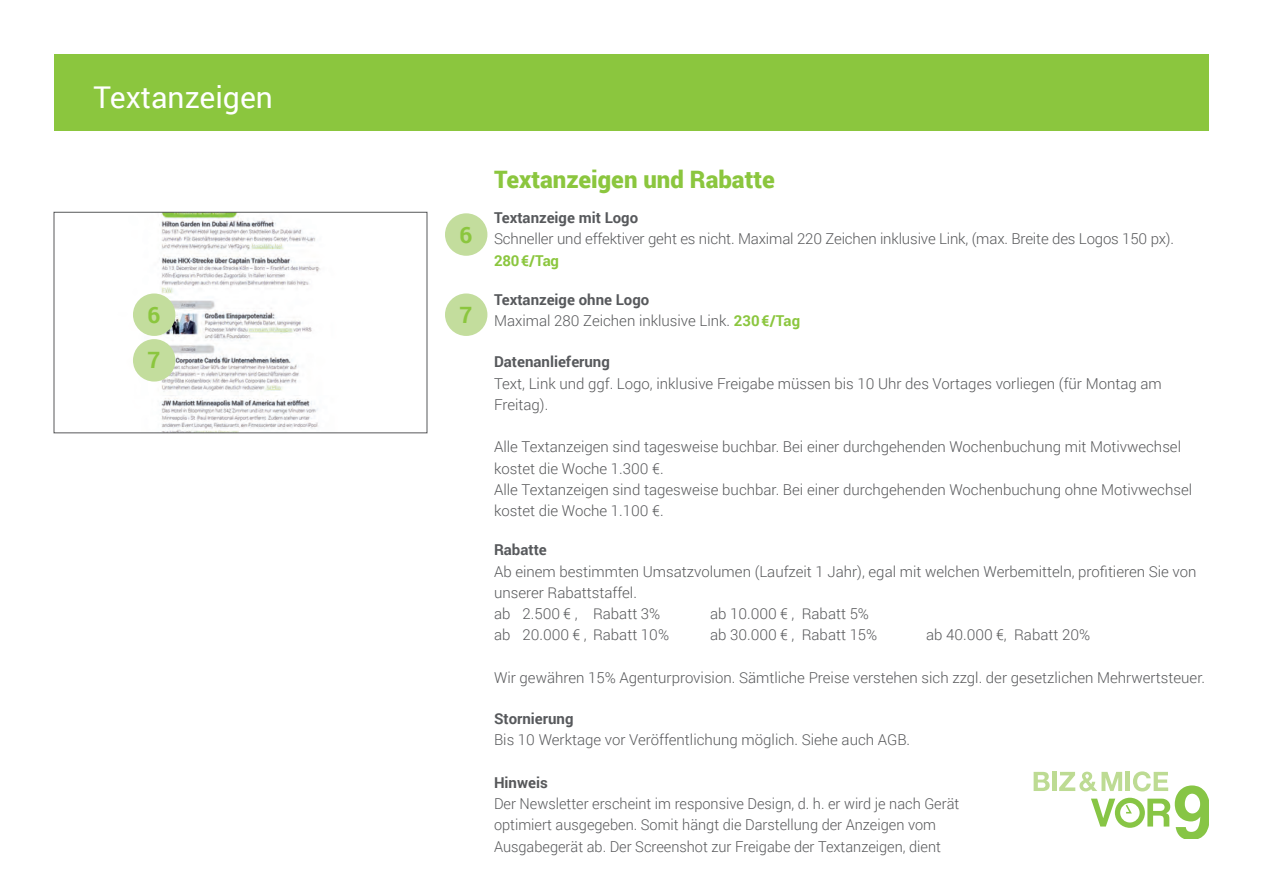
<style>
.page{position:relative;width:1263px;height:893px;background:#fff}
.page>*{position:absolute;margin:0;border:0;box-sizing:border-box;transform-origin:0 0}
.t1{font:30px "Roboto";color:#fff}
.t2{font:900 24px "Roboto";color:#8bc63e}
.t3{font:700 22.5px/45.6px "Roboto";color:#8bc63e}
.t4{font:300 15px/21.3px "Roboto";color:#57585a}
.t5{font:700 15px "Roboto";color:#57595c}
.t6{font:700 15px "Roboto";letter-spacing:-.01em;color:#8bc63e}
.t7{font:700 15px "Roboto";color:#57585a}
.s1{font-weight:700;color:#57595c}
.s2{font-weight:700;color:#8bc63e}
</style>
<div class="page">
<div style="left:54px;top:54px;width:1155px;height:77px;background:#8bc63e"></div>
<svg style="left:1033px;top:772px;width:17px;height:19px"></svg>
<div style="left:1052px;top:772px;width:5px;height:19px;background:#bddb93"></div>
<svg style="left:1059px;top:771px;width:149px;height:67px"></svg>
<img style="left:133px;top:214px;width:187px;height:217px">
<div style="left:54px;top:212px;width:373px;height:221px;border:1px solid #57585a"></div>
<div style="left:445px;top:213px;width:42px;height:43px;background:#c3dd9d;border-radius:50%"></div>
<div style="left:133px;top:293px;width:42px;height:43px;background:#c3dd9d;border-radius:50%"></div>
<div style="left:133px;top:339px;width:42px;height:43px;background:#c3dd9d;border-radius:50%"></div>
<div style="left:445px;top:293px;width:42px;height:43px;background:#c3dd9d;border-radius:50%"></div>
<h1 class="t1" style="left:94px;top:76px;width:181px">Textanzeigen</h1>
<h3 class="t3" style="left:459px;top:211px;width:14px">6</h3>
<h3 class="t3" style="left:148px;top:291px;width:14px">6<br>7</h3>
<h3 class="t3" style="left:459px;top:291px;width:14px">7</h3>
<h2 class="t2" style="left:494px;top:163px;width:282px">Textanzeigen und Rabatte</h2>
<p class="t5" style="left:494px;top:207px;width:146px">Textanzeige mit Logo</p>
<p class="t4" style="left:494px;top:228px;width:682px">Schneller und effektiver geht es nicht. Maximal 220 Zeichen inklusive Link, (max. Breite des Logos 150 px).</p>
<p class="t6" style="left:494px;top:250px;width:67px">280€/Tag</p>
<p class="t4" style="left:494px;top:288px;width:308px"><span class="s1">Textanzeige ohne Logo<br></span>Maximal 280 Zeichen inklusive Link. <span class="s2">230€/Tag</span></p>
<p class="t5" style="left:494px;top:351px;width:117px">Datenanlieferung</p>
<p class="t4" style="left:494px;top:372px;width:669px">Text, Link und ggf. Logo, inklusive Freigabe müssen bis 10 Uhr des Vortages vorliegen (für Montag am<br>Freitag).</p>
<p class="t4" style="left:494px;top:436px;width:700px">Alle Textanzeigen sind tagesweise buchbar. Bei einer durchgehenden Wochenbuchung mit Motivwechsel kostet die Woche 1.300 €.<br>Alle Textanzeigen sind tagesweise buchbar. Bei einer durchgehenden Wochenbuchung ohne Motivwechsel kostet die Woche 1.100 €.</p>
<p class="t5" style="left:494px;top:539px;width:54px">Rabatte</p>
<p class="t4" style="left:494px;top:560px;width:704px">Ab einem bestimmten Umsatzvolumen (Laufzeit 1 Jahr), egal mit welchen Werbemitteln, profitieren Sie von unserer Rabattstaffel.<br>ab 2.500 € , Rabatt 3%</p>
<p class="t4" style="left:710px;top:603px;width:161px">ab 10.000 € , Rabatt 5%</p>
<p class="t4" style="left:494px;top:624px;width:177px">ab 20.000 € , Rabatt 10%</p>
<p class="t4" style="left:710px;top:624px;width:169px">ab 30.000 € , Rabatt 15%</p>
<p class="t4" style="left:926px;top:624px;width:166px">ab 40.000 €, Rabatt 20%</p>
<p class="t4" style="left:494px;top:666px;width:713px">Wir gewähren 15% Agenturprovision. Sämtliche Preise verstehen sich zzgl. der gesetzlichen Mehrwertsteuer.</p>
<p class="t5" style="left:494px;top:708px;width:81px">Stornierung</p>
<p class="t4" style="left:494px;top:729px;width:418px">Bis 10 Werktage vor Veröffentlichung möglich. Siehe auch AGB.</p>
<p class="t7" style="left:494px;top:772px;width:55px">Hinweis</p>
<p class="t4" style="left:494px;top:793px;width:467px">Der Newsletter erscheint im responsive Design, d. h. er wird je nach Gerät optimiert ausgegeben. Somit hängt die Darstellung der Anzeigen vom<br>Ausgabegerät ab. Der Screenshot zur Freigabe der Textanzeigen, dient</p>
</div>
